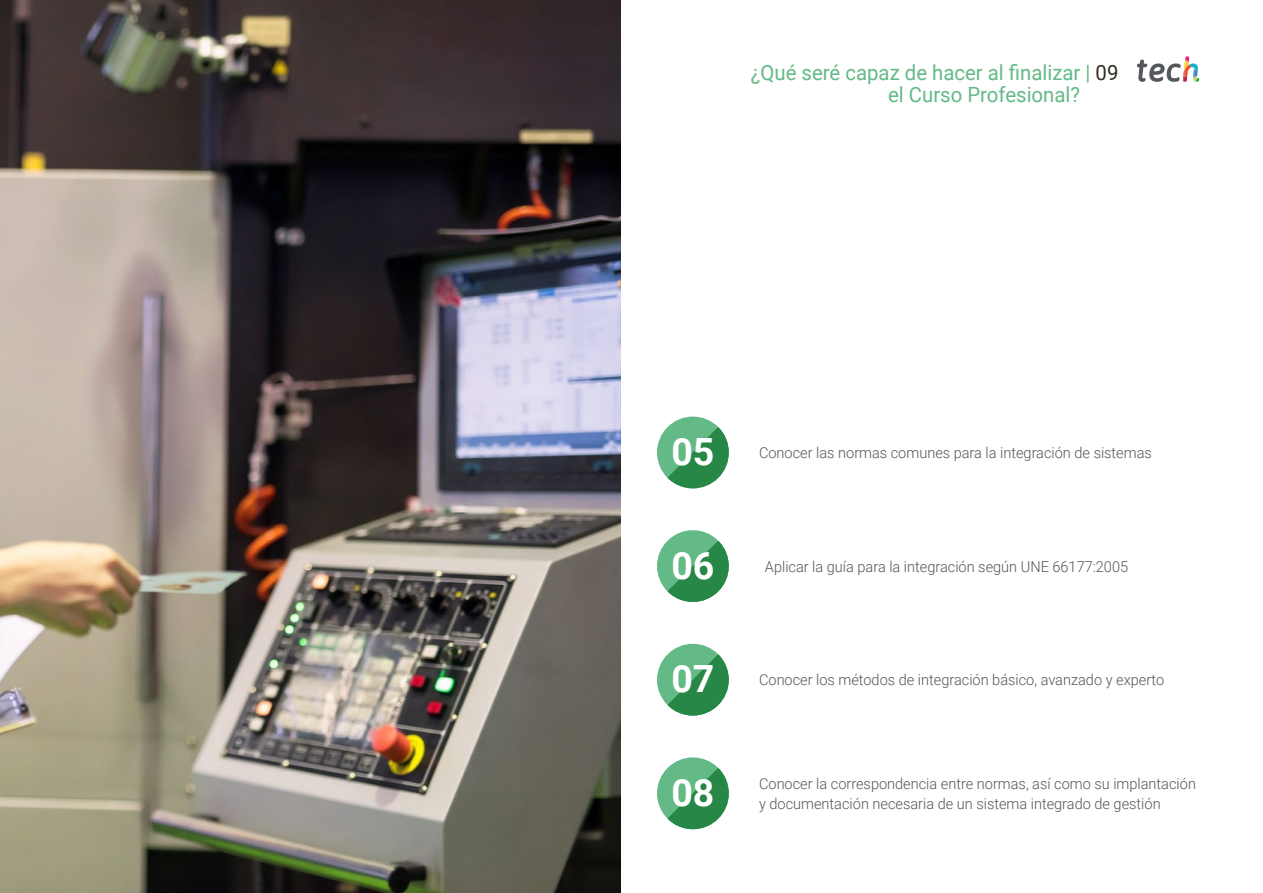
<style>
.page{position:relative;width:1263px;height:893px;background:#fff}
.page>*{position:absolute;margin:0;border:0;box-sizing:border-box;transform-origin:0 0}
.t1{font:700 37.5px "Roboto";color:#fff}
.t2{font:21px/22.5px "Roboto";color:#63ba87}
.t3{font:300 15px/19.5px "Roboto";color:#52555b}
.s1{color:#312e20}
</style>
<div class="page">
<img style="left:0;top:0;width:621px;height:893px">
<svg style="left:1137px;top:56px;width:62px;height:26px"></svg>
<div style="left:657px;top:530px;width:72px;height:72px;background:#63ba87;border-radius:50%"></div>
<svg style="left:667px;top:541px;width:62px;height:61px"></svg>
<div style="left:657px;top:417px;width:72px;height:71px;background:#63ba87;border-radius:50%"></div>
<svg style="left:667px;top:427px;width:62px;height:61px"></svg>
<div style="left:657px;top:757px;width:72px;height:72px;background:#63ba87;border-radius:50%"></div>
<svg style="left:667px;top:768px;width:62px;height:61px"></svg>
<div style="left:657px;top:644px;width:72px;height:72px;background:#63ba87;border-radius:50%"></div>
<svg style="left:667px;top:654px;width:62px;height:62px"></svg>
<h2 class="t2" style="left:888px;top:60px;width:232px;text-indent:-137px">¿Qué seré capaz de hacer al finalizar | <span class="s1">09 </span>el Curso Profesional?</h2>
<h1 class="t1" style="left:671px;top:426px;width:45px">05</h1>
<h1 class="t1" style="left:671px;top:539px;width:45px">06</h1>
<h1 class="t1" style="left:671px;top:653px;width:45px">07</h1>
<h1 class="t1" style="left:671px;top:766px;width:45px">08</h1>
<p class="t3" style="left:759px;top:442px;width:394px">Conocer las normas comunes para la integración de sistemas</p>
<p class="t3" style="left:765px;top:556px;width:365px">Aplicar la guía para la integración según UNE 66177:2005</p>
<p class="t3" style="left:759px;top:670px;width:407px">Conocer los métodos de integración básico, avanzado y experto</p>
<p class="t3" style="left:759px;top:773px;width:438px">Conocer la correspondencia entre normas, así como su implantación y documentación necesaria de un sistema integrado de gestión</p>
</div>
